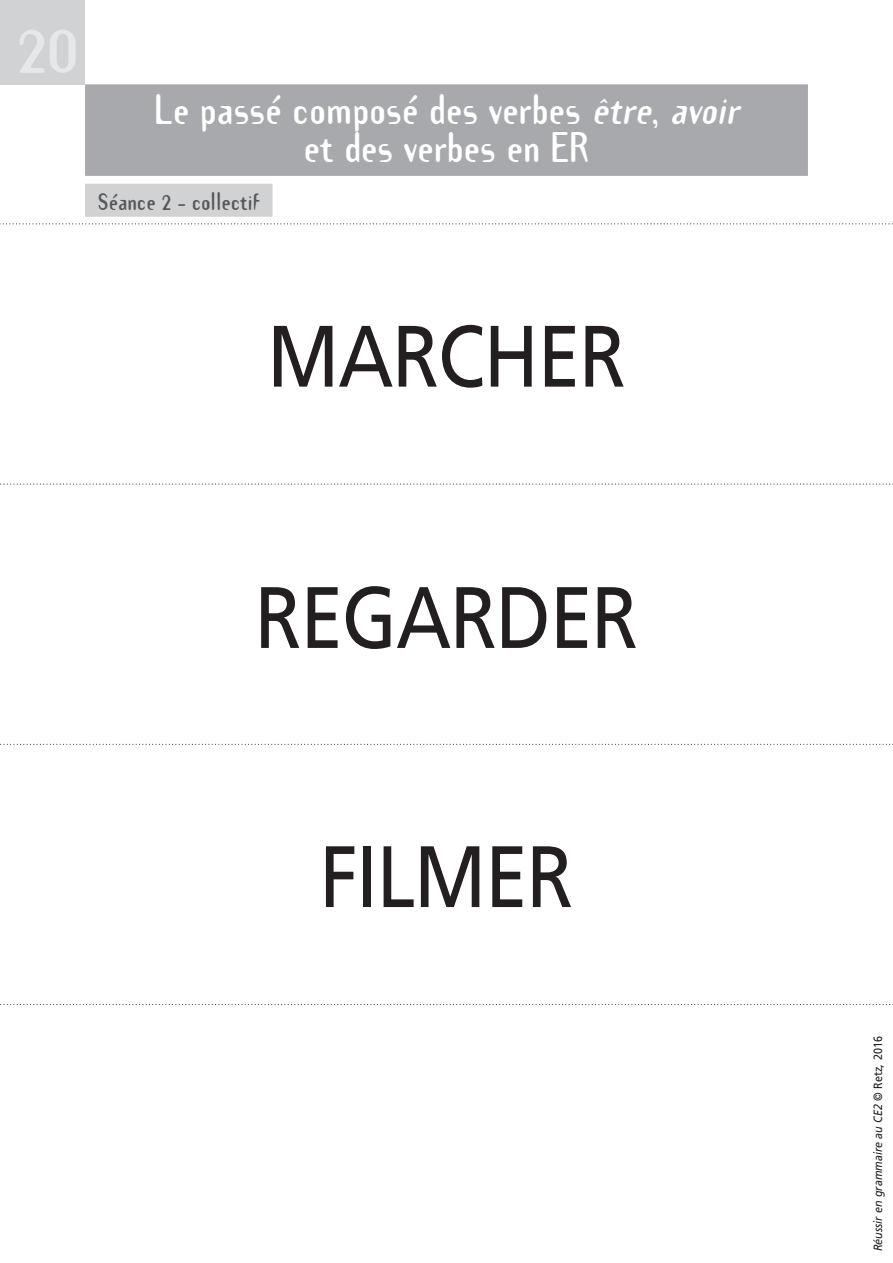
<style>
.page{position:relative;width:893px;height:1263px;background:#fff}
.page>*{position:absolute;margin:0;border:0;box-sizing:border-box;transform-origin:0 0}
.t1{font:87px "Frutiger";letter-spacing:-.015em;color:#231f20;scale:.88 1}
.t2{font:700 60px "Template Gothic";color:#e6e7e9}
.t3{font:700 37.5px/37.5px "Template Gothic";color:#fff;text-align:center;scale:.9 1}
.t4{font:700 21px "Template Gothic";color:#57585a;scale:.9 1}
.t5{font:italic 12px "Frutiger";color:#231f20;scale:.9 1}
.s1{font-style:italic}
.s2{font-style:normal}
</style>
<div class="page">
<svg style="left:0;top:484px;width:893px;height:1px"></svg>
<svg style="left:0;top:1004px;width:893px;height:1px"></svg>
<svg style="left:0;top:744px;width:893px;height:1px"></svg>
<svg style="left:0;top:223px;width:893px;height:1px"></svg>
<div style="left:85px;top:84px;width:723px;height:92px;background:#a8a9ad"></div>
<div style="left:85px;top:184px;width:187px;height:33px;background:#d1d2d4"></div>
<div style="left:0;top:0;width:85px;height:85px;background:#d1d2d4"></div>
<h2 class="t2" style="left:16px;top:7px;width:65px">20</h2>
<p class="t3" style="left:154px;top:89px;width:661px">Le passé composé des verbes <span class="s1">être</span>, <span class="s1">avoir </span>et des verbes en ER</p>
<p class="t4" style="left:98px;top:187px;width:181px">Séance 2 – collectif</p>
<h1 class="t1" style="left:267px;top:305px;width:409px">MARCHER</h1>
<h1 class="t1" style="left:255px;top:566px;width:437px">REGARDER</h1>
<h1 class="t1" style="left:320px;top:826px;width:290px">FILMER</h1>
<p class="t5" style="left:871px;top:1251px;width:240px;rotate:-90deg">Réussir en grammaire au CE2 <span class="s2">© Retz</span>, <span class="s2">2016</span></p>
</div>
